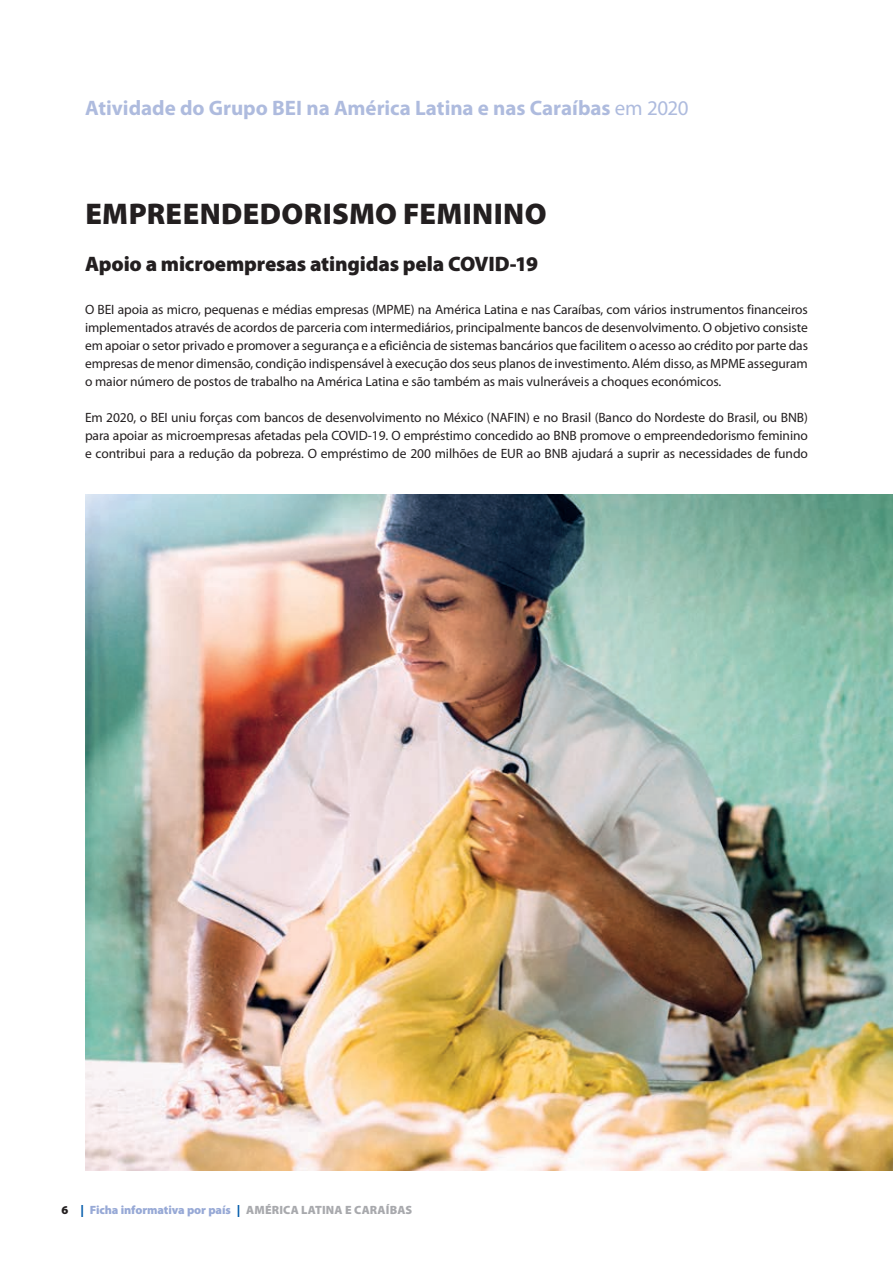
<style>
.page{position:relative;width:893px;height:1263px;background:#fff}
.page>*{position:absolute;margin:0;border:0;box-sizing:border-box;transform-origin:0 0}
.EA_Titre_01{font:900 30px "Myriad Pro";letter-spacing:.015em;color:#231f20}
.t1{font:700 21px "Myriad Pro";letter-spacing:-.005em;color:#aebbde}
.EA_Titre_02{font:900 21px "Myriad Pro";letter-spacing:-.01em;color:#231f20}
.EA_Texte_Courant{font:13.5px/18px "Myriad Pro";letter-spacing:-.005em;color:#231f20;text-align:justify}
.t2{font:900 12px "Myriad Pro";letter-spacing:-.005em;color:#97a9d6}
.s1{font-weight:400}
.s2{color:#231f20}
.s3{color:#015bab}
.s4{color:#a8a9ad}
</style>
<div class="page">
<img style="left:85px;top:494px;width:808px;height:676px">
<h2 class="t1" style="left:85px;top:96px;width:605px">Atividade do Grupo BEI na América Latina e nas Caraíbas <span class="s1">em 2020</span></h2>
<p class="EA_Titre_01" style="left:85px;top:197px;width:463px">EMPREENDEDORISMO FEMININO</p>
<p class="EA_Titre_02" style="left:85px;top:252px;width:454px">Apoio a microempresas atingidas pela COVID-19</p>
<p class="EA_Texte_Courant" style="left:85px;top:301px;width:724px">O BEI apoia as micro, pequenas e médias empresas (MPME) na América Latina e nas Caraíbas, com vários instrumentos financeiros implementados através de acordos de parceria com intermediários, principalmente bancos de desenvolvimento. O objetivo consiste em apoiar o setor privado e promover a segurança e a eficiência de sistemas bancários que facilitem o acesso ao crédito por parte das empresas de menor dimensão, condição indispensável à execução dos seus planos de investimento. Além disso, as MPME asseguram o maior número de postos de trabalho na América Latina e são também as mais vulneráveis a choques económicos.</p>
<p class="EA_Texte_Courant" style="left:85px;top:409px;width:724px">Em 2020, o BEI uniu forças com bancos de desenvolvimento no México (NAFIN) e no Brasil (Banco do Nordeste do Brasil, ou BNB) para apoiar as microempresas afetadas pela COVID-19. O empréstimo concedido ao BNB promove o empreendedorismo feminino e contribui para a redução da pobreza. O empréstimo de 200 milhões de EUR ao BNB ajudará a suprir as necessidades de fundo</p>
<p class="t2" style="left:62px;top:1203px;width:352px"><span class="s2">6</span> <span class="s3">|</span> Ficha informativa por país <span class="s3">|</span> <span class="s4">AMÉRICA LATINA E CARAÍBAS</span></p>
</div>
